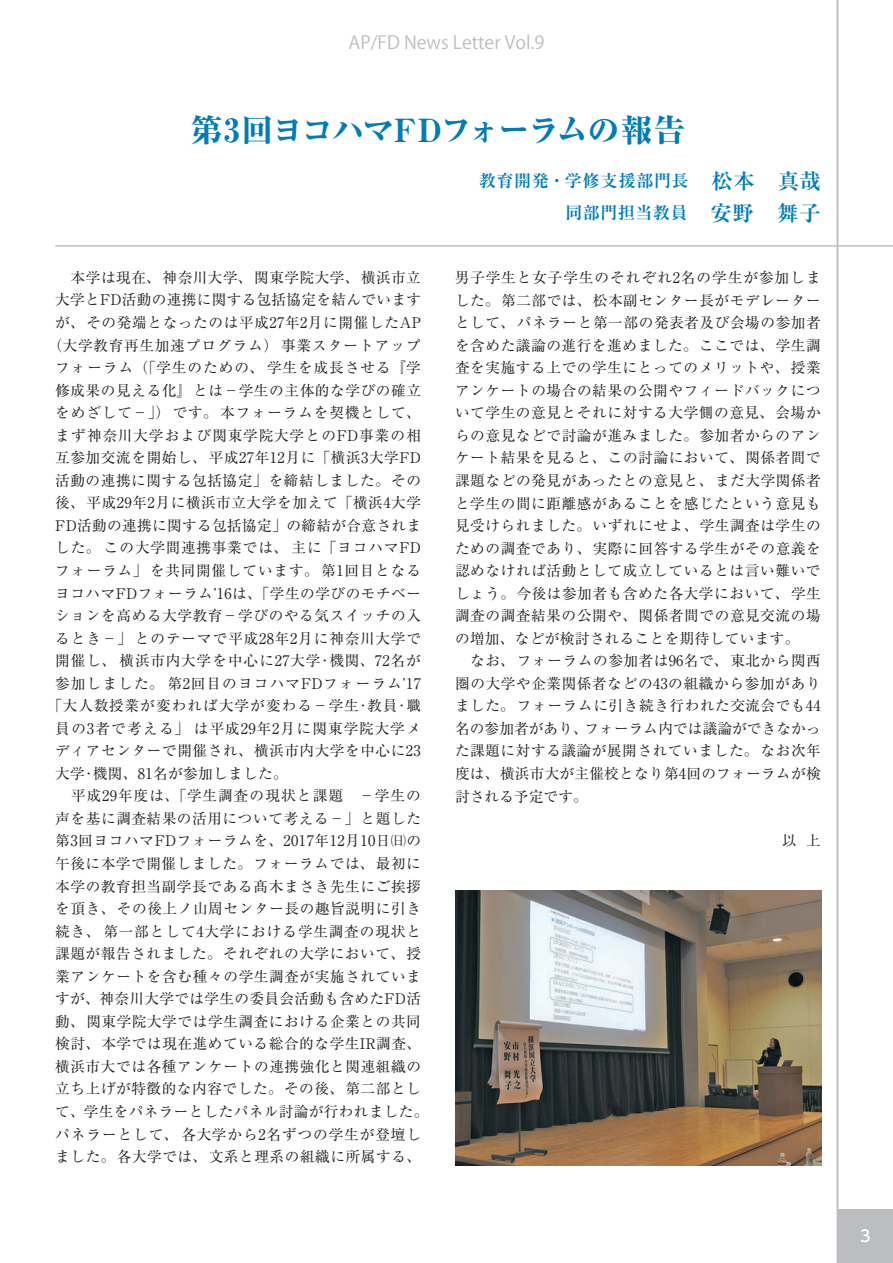
<style>
.page{position:relative;width:893px;height:1263px;background:#fff}
.page>*{position:absolute;margin:0;border:0;box-sizing:border-box;transform-origin:0 0}
.t1{font:800 31.95px "Ryumin Pr 6";letter-spacing:-.03em;color:#007cb6}
.t2{font:18px "Koz Go Pr 6 N";color:#bcbdc0}
.t3{font:700 16.95px/32px "Ryumin Pr 6";letter-spacing:.035em;color:#007cb6;text-align:right}
.t4{font:500 15.9px "UD Shin Go Pro";color:#fff}
.t5{font:14.7px/22.5px "Ryumin Pr 6";letter-spacing:.045em;color:#231f20}
.t6{font:14.7px "Ryumin Pr 6";letter-spacing:.025em;color:#231f20}
.t7{font:14.7px "Ryumin Pr 6";letter-spacing:.07em;color:#231f20}
.t8{font:14.7px "Ryumin Pr 6";letter-spacing:.085em;color:#231f20}
.t9{font:14.7px "Ryumin Pr 6";letter-spacing:.08em;color:#231f20}
.t10{font:14.7px "Ryumin Pr 6";letter-spacing:.075em;color:#231f20}
.t11{font:14.7px "Ryumin Pr 6";letter-spacing:.065em;color:#231f20}
.s1{font-size:21.3px}
</style>
<div class="page">
<div style="left:838px;top:1210px;width:55px;height:53px;background:#bcbdc0"></div>
<img style="left:455px;top:890px;width:367px;height:275px">
<hr style="left:55px;top:245px;width:838px;height:2px;background:#bcbdc0">
<hr style="left:837px;top:0;width:1px;height:1263px;background:#bcbdc0">
<p class="t2" style="left:349px;top:33px;width:197px">AP/FD News Letter Vol.9</p>
<h1 class="t1" style="left:190px;top:105px;width:497px">第3回ヨコハマFDフォーラムの報告</h1>
<p class="t3" style="left:479px;top:164px;width:343px">教育開発・学修支援部門長<span class="s1">　松本　真哉</span>同部門担当教員<span class="s1">　安野　舞子</span></p>
<p class="t5" style="left:55px;top:265px;width:367px">　本学は現在、神奈川大学、関東学院大学、横浜市立</p>
<p class="t6" style="left:55px;top:288px;width:367px">大学とFD活動の連携に関する包括協定を結んでいます</p>
<p class="t5" style="left:55px;top:310px;width:367px">が、その発端となったのは平成27年2月に開催したAP</p>
<p class="t7" style="left:48px;top:333px;width:374px">（大学教育再生加速プログラム）事業スタートアップ</p>
<p class="t7" style="left:55px;top:356px;width:367px">フォーラム（「学生のための、学生を成長させる『学</p>
<p class="t5" style="left:55px;top:378px;width:367px">修成果の見える化』とは－学生の主体的な学びの確立</p>
<p class="t5" style="left:55px;top:401px;width:367px">をめざして－」）です。本フォーラムを契機として、</p>
<p class="t5" style="left:55px;top:423px;width:367px">まず神奈川大学および関東学院大学とのFD事業の相</p>
<p class="t5" style="left:55px;top:446px;width:367px">互参加交流を開始し、平成27年12月に「横浜3大学FD</p>
<p class="t5" style="left:55px;top:468px;width:367px">活動の連携に関する包括協定」を締結しました。その</p>
<p class="t5" style="left:55px;top:491px;width:367px">後、平成29年2月に横浜市立大学を加えて「横浜4大学</p>
<p class="t6" style="left:55px;top:514px;width:367px">FD活動の連携に関する包括協定」の締結が合意されま</p>
<p class="t10" style="left:55px;top:536px;width:367px">した。この大学間連携事業では、主に「ヨコハマFD</p>
<p class="t5" style="left:55px;top:558px;width:367px">フォーラム」を共同開催しています。第1回目となる</p>
<p class="t5" style="left:55px;top:581px;width:367px">ヨコハマFDフォーラム’16は、「学生の学びのモチベー</p>
<p class="t5" style="left:55px;top:603px;width:367px">ションを高める大学教育－学びのやる気スイッチの入</p>
<p class="t7" style="left:55px;top:626px;width:367px">るとき－」とのテーマで平成28年2月に神奈川大学で</p>
<p class="t5" style="left:55px;top:649px;width:367px">開催し、横浜市内大学を中心に27大学･機関、72名が</p>
<p class="t8" style="left:55px;top:672px;width:367px">参加しました。第2回目のヨコハマFDフォーラム’17</p>
<p class="t9" style="left:48px;top:694px;width:374px">「大人数授業が変われば大学が変わる－学生･教員･職</p>
<p class="t5" style="left:55px;top:716px;width:367px">員の3者で考える」は平成29年2月に関東学院大学メ</p>
<p class="t5" style="left:55px;top:739px;width:367px">ディアセンターで開催され、横浜市内大学を中心に23</p>
<p class="t6" style="left:55px;top:762px;width:234px">大学･機関、81名が参加しました。</p>
<p class="t5" style="left:55px;top:784px;width:367px">　平成29年度は、「学生調査の現状と課題　－学生の</p>
<p class="t5" style="left:55px;top:806px;width:367px">声を基に調査結果の活用について考える－」と題した</p>
<p class="t5" style="left:55px;top:829px;width:367px">第3回ヨコハマFDフォーラムを、2017年12月10日㈰の</p>
<p class="t5" style="left:55px;top:851px;width:367px">午後に本学で開催しました。フォーラムでは、最初に</p>
<p class="t5" style="left:55px;top:874px;width:367px">本学の教育担当副学長である髙木まさき先生にご挨拶</p>
<p class="t5" style="left:55px;top:896px;width:367px">を頂き、その後上ノ山周センター長の趣旨説明に引き</p>
<p class="t7" style="left:55px;top:919px;width:367px">続き、第一部として4大学における学生調査の現状と</p>
<p class="t5" style="left:55px;top:942px;width:367px">課題が報告されました。それぞれの大学において、授</p>
<p class="t5" style="left:55px;top:964px;width:367px">業アンケートを含む種々の学生調査が実施されていま</p>
<p class="t6" style="left:55px;top:987px;width:367px">すが、神奈川大学では学生の委員会活動も含めたFD活</p>
<p class="t5" style="left:55px;top:1009px;width:367px">動、関東学院大学では学生調査における企業との共同</p>
<p class="t5" style="left:55px;top:1032px;width:367px">検討、本学では現在進めている総合的な学生IR調査、</p>
<p class="t5" style="left:55px;top:1054px;width:367px">横浜市大では各種アンケートの連携強化と関連組織の</p>
<p class="t5" style="left:55px;top:1077px;width:367px">立ち上げが特徴的な内容でした。その後、第二部とし</p>
<p class="t6" style="left:55px;top:1100px;width:374px">て、学生をパネラーとしたパネル討論が行われました。</p>
<p class="t11" style="left:55px;top:1122px;width:367px">パネラーとして、各大学から2名ずつの学生が登壇し</p>
<p class="t5" style="left:55px;top:1144px;width:367px">ました。各大学では、文系と理系の組織に所属する、</p>
<p class="t5" style="left:455px;top:266px;width:367px">男子学生と女子学生のそれぞれ2名の学生が参加しました。第二部では、松本副センター長がモデレーターとして、パネラーと第一部の発表者及び会場の参加者を含めた議論の進行を進めました。ここでは、学生調査を実施する上での学生にとってのメリットや、授業アンケートの場合の結果の公開やフィードバックについて学生の意見とそれに対する大学側の意見、会場からの意見などで討論が進みました。参加者からのアンケート結果を見ると、この討論において、関係者間で課題などの発見があったとの意見と、まだ大学関係者と学生の間に距離感があることを感じたという意見も見受けられました。いずれにせよ、学生調査は学生のための調査であり、実際に回答する学生がその意義を認めなければ活動として成立しているとは言い難いでしょう。今後は参加者も含めた各大学において、学生調査の調査結果の公開や、関係者間での意見交流の場の増加、などが検討されることを期待しています。<br>　なお、フォーラムの参加者は96名で、東北から関西圏の大学や企業関係者などの43の組織から参加がありました。フォーラムに引き続き行われた交流会でも44名の参加者があり、フォーラム内では議論ができなかった課題に対する議論が展開されていました。なお次年度は、横浜市大が主催校となり第4回のフォーラムが検討される予定です。</p>
<p class="t5" style="left:782px;top:829px;width:40px">以 上</p>
<p class="t4" style="left:860px;top:1223px;width:12px">3</p>
</div>
